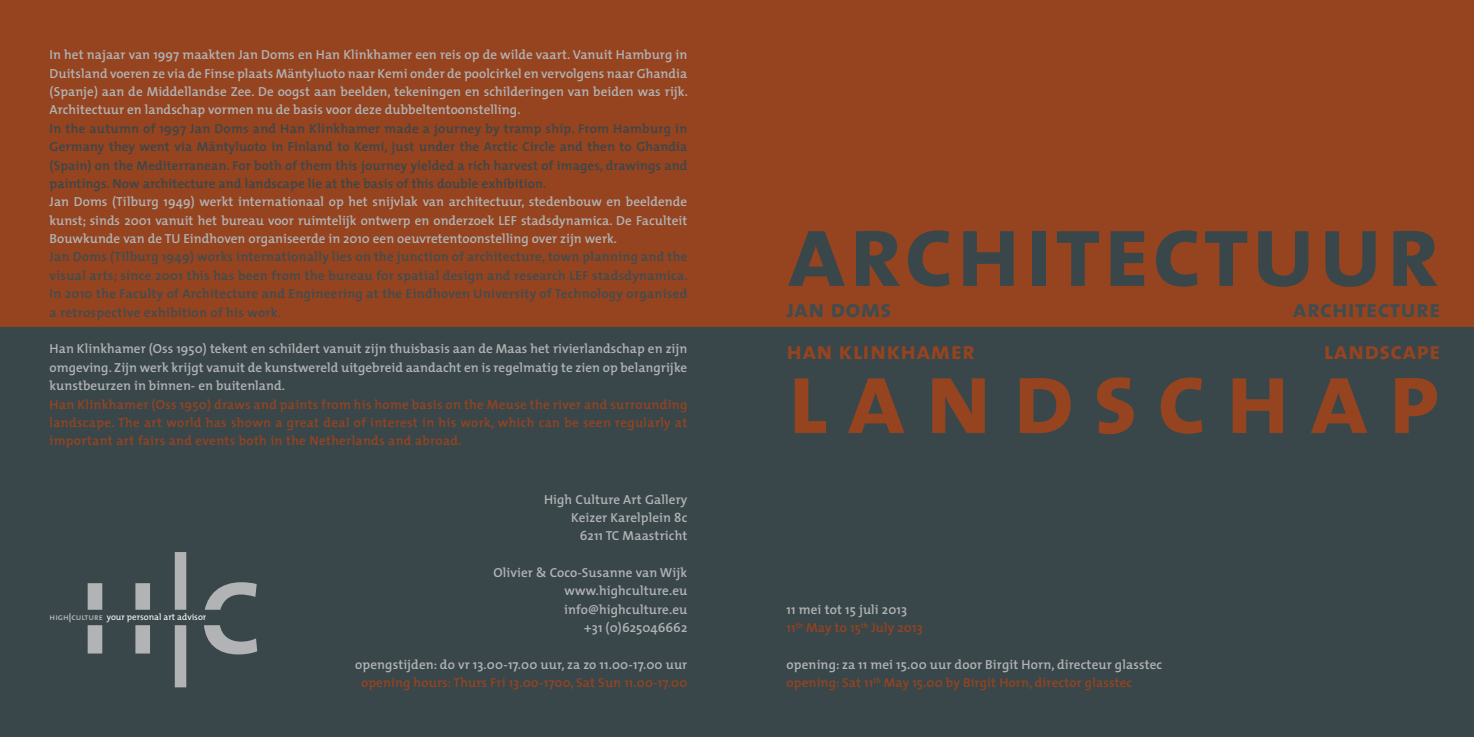
<style>
.page{position:relative;width:1474px;height:737px;background:#fff}
.page>*{position:absolute;margin:0;border:0;box-sizing:border-box;transform-origin:0 0}
.t1{font:105px "The Mix Bold Caps";letter-spacing:.015em;color:#39474b}
.t2{font:105px "The Mix Bold Caps";letter-spacing:.17em;color:#96431f}
.t3{font:24.5px "The Mix Bold Caps";letter-spacing:.01em;color:#96431f}
.t4{font:24.5px "The Mix Bold Caps";letter-spacing:.01em;color:#3e4d51}
.t5{font:600 13.12px/18.4px "The Mix";letter-spacing:.01em;color:#b1b3b4;text-align:justify}
.t6{font:600 13.12px/18.4px "The Mix";letter-spacing:.01em;color:#39474b;text-align:justify}
.t7{font:600 13.12px/18.4px "The Mix";letter-spacing:.025em;color:#3e4d51;text-align:justify}
.t8{font:600 13.12px/18.4px "The Mix";letter-spacing:.02em;color:#96431f;text-align:justify}
.t9{font:8.92px "The Mix";color:#fff}
.s1{font-family:"The Mix Semi Bold Caps";color:#b1b3b4}
.s2{color:#96431f}
</style>
<div class="page">
<div style="left:0;top:0;width:1473px;height:327px;background:#96431f"></div>
<div style="left:0;top:327px;width:1473px;height:410px;background:#39474b"></div>
<svg style="left:88px;top:583px;width:62px;height:70px"></svg>
<svg style="left:175px;top:552px;width:11px;height:135px"></svg>
<svg style="left:204px;top:582px;width:53px;height:72px"></svg>
<p class="t5" style="left:50px;top:45px;width:639px">In het najaar van 1997 maakten Jan Doms en Han Klinkhamer een reis op de wilde vaart. Vanuit Hamburg in Duitsland voeren ze via de Finse plaats Mäntyluoto naar Kemi onder de poolcirkel en vervolgens naar Ghandia (Spanje) aan de Middellandse Zee. De oogst aan beelden, tekeningen en schilderingen van beiden was rijk.<br>Architectuur en landschap vormen nu de basis voor deze dubbeltentoonstelling.</p>
<p class="t6" style="left:50px;top:119px;width:639px">In the autumn of 1997 Jan Doms and Han Klinkhamer made a journey by tramp ship. From Hamburg in Germany they went via Mäntyluoto in Finland to Kemi, just under the Arctic Circle and then to Ghandia (Spain) on the Mediterranean. For both of them this journey yielded a rich harvest of images, drawings and paintings. Now architecture and landscape lie at the basis of this double exhibition.</p>
<p class="t5" style="left:50px;top:192px;width:639px">Jan Doms (Tilburg 1949) werkt internationaal op het snijvlak van architectuur, stedenbouw en beeldende kunst; sinds 2001 vanuit het bureau voor ruimtelijk ontwerp en onderzoek LEF stadsdynamica. De Faculteit Bouwkunde van de TU Eindhoven organiseerde in 2010 een oeuvretentoonstelling over zijn werk.</p>
<p class="t7" style="left:50px;top:247px;width:640px">Jan Doms (Tilburg 1949) works internationally lies on the junction of architecture, town planning and the visual arts; since 2001 this has been from the bureau for spatial design and research LEF stadsdynamica.<br>In 2010 the Faculty of Architecture and Engineering at the Eindhoven University of Technology organised a retrospective exhibition of his work.</p>
<p class="t5" style="left:50px;top:339px;width:639px">Han Klinkhamer (Oss 1950) tekent en schildert vanuit zijn thuisbasis aan de Maas het rivierlandschap en zijn omgeving. Zijn werk krijgt vanuit de kunstwereld uitgebreid aandacht en is regelmatig te zien op belangrijke kunstbeurzen in binnen- en buitenland.</p>
<p class="t8" style="left:50px;top:394px;width:639px">Han Klinkhamer (Oss 1950) draws and paints from his home basis on the Meuse the river and surrounding landscape. The art world has shown a great deal of interest in his work, which can be seen regularly at important art fairs and events both in the Netherlands and abroad.</p>
<p class="t9" style="left:50px;top:609px;width:158px"><span class="s1">high</span>|<span class="s1">culture</span> your personal art advisor</p>
<p class="t5" style="left:544px;top:489px;width:145px;text-align:right">High Culture Art Gallery<br>Keizer Karelplein 8c<br>6211 TC Maastricht</p>
<p class="t5" style="left:493px;top:563px;width:195px;text-align:right">Olivier &amp; Coco-Susanne van Wijk www.highculture.eu info@highculture.eu<br>+31 (0)625046662</p>
<p class="t5" style="left:355px;top:655px;width:334px">opengstijden: do vr 13.00-17.00 uur, za zo 11.00-17.00 uur</p>
<p class="t8" style="left:361px;top:673px;width:328px">opening hours: Thurs Fri 13.00-1700, Sat Sun 11.00-17.00</p>
<h1 class="t1" style="left:786px;top:162px;width:655px">architectuur</h1>
<h2 class="t4" style="left:786px;top:288px;width:106px">jan doms</h2>
<h2 class="t4" style="left:1292px;top:288px;width:149px">architecture</h2>
<h2 class="t3" style="left:786px;top:330px;width:190px">han klinkhamer</h2>
<h2 class="t3" style="left:1323px;top:330px;width:118px">landscape</h2>
<h1 class="t2" style="left:786px;top:309px;width:655px">landschap</h1>
<p class="t5" style="left:786px;top:600px;width:138px">11 mei tot 15 juli 2013<br><span class="s2">11</span><sup>th</sup> <span class="s2">May to 15</span><sup>th</sup> <span class="s2">July 2013</span></p>
<p class="t5" style="left:786px;top:655px;width:377px">opening: za 11 mei 15.00 uur door Birgit Horn, directeur glasstec <span class="s2">opening: Sat 11</span><sup>th</sup> <span class="s2">May 15.00 by Birgit Horn, director glasstec</span></p>
</div>
